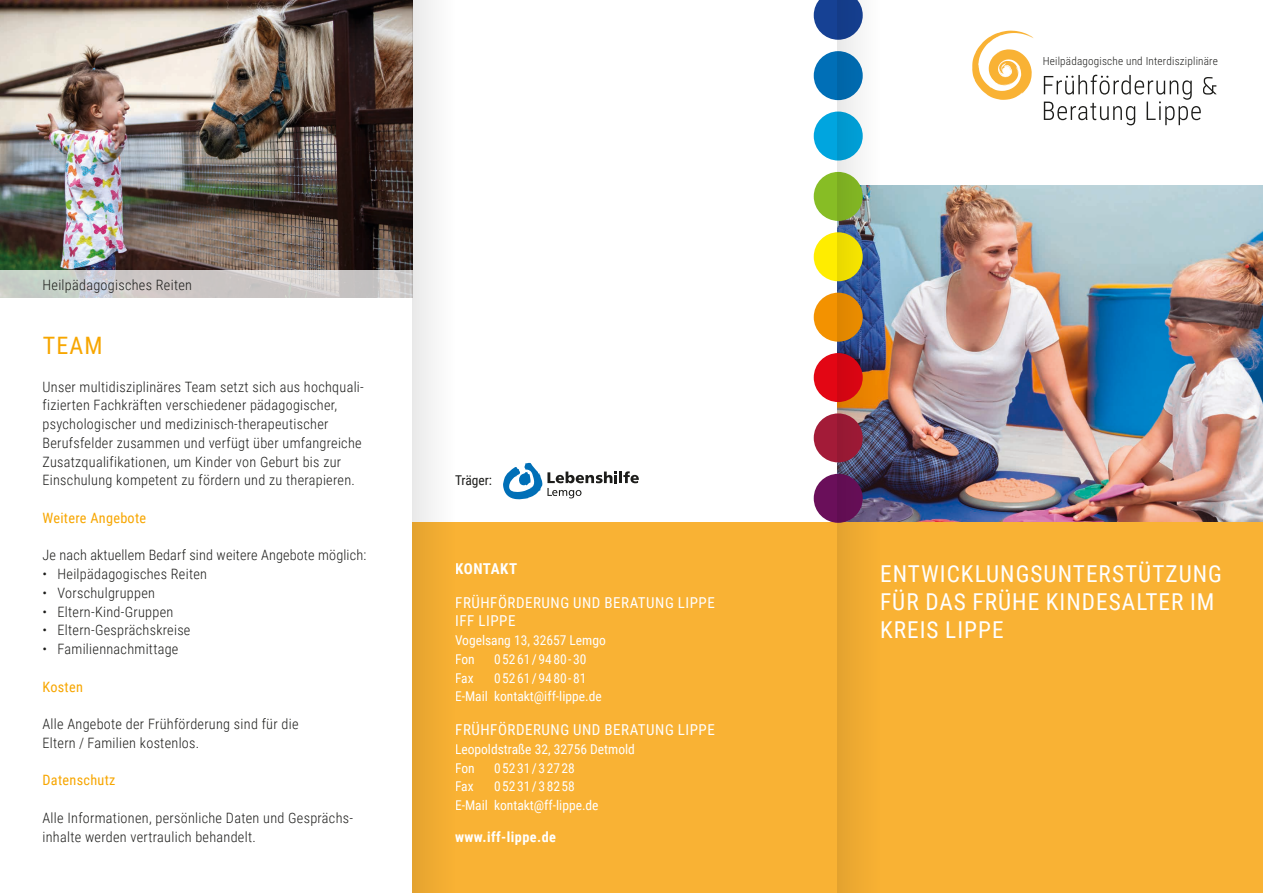
<style>
.page{position:relative;width:1263px;height:893px;background:#fff}
.page>*{position:absolute;margin:0;border:0;box-sizing:border-box;transform-origin:0 0}
.t1{font:24px "Roboto Condensed";color:#f7a600}
.t2{font:23.25px/27.9px "Roboto Condensed";letter-spacing:.045em;color:#fff}
.t3{font:15px/18.8px "Roboto Condensed";letter-spacing:.035em;color:#fff}
.t4{font:700 15px "Roboto Condensed";letter-spacing:.03em;color:#fff}
.t5{font:300 14.25px/18.8px "Roboto Condensed";letter-spacing:.02em;color:#1d1d1b}
.t6{font:14.25px "Roboto Condensed";letter-spacing:.02em;color:#f7a600}
.t7{font:700 14.25px "Roboto Condensed";letter-spacing:.03em;color:#fff}
.t8{font:13.5px/18.8px "Roboto Condensed";color:#fff}
.t9{font:13.5px "Roboto Condensed";letter-spacing:.055em;color:#fff}
.t10{font:13.5px "Roboto Condensed";color:#1d1d1b}
.t11{font:300 11.25px "Roboto Condensed";letter-spacing:.015em;color:#1d1d1b}
</style>
<div class="page">
<img style="left:880px;top:185px;width:383px;height:338px">
<div style="left:412px;top:523px;width:426px;height:370px;background:#f9b234"></div>
<svg style="left:503px;top:463px;width:136px;height:36px"></svg>
<div style="left:838px;top:523px;width:425px;height:370px;background:#f9b234"></div>
<svg style="left:814px;top:0;width:24px;height:40px"></svg>
<div style="left:814px;top:51px;width:49px;height:49px;background:#006fb7;border-radius:50%"></div>
<div style="left:814px;top:112px;width:49px;height:49px;background:#00a5df;border-radius:50%"></div>
<div style="left:814px;top:172px;width:49px;height:49px;background:#87bd25;border-radius:50%"></div>
<div style="left:814px;top:232px;width:49px;height:49px;background:#ffed00;border-radius:50%"></div>
<div style="left:814px;top:293px;width:49px;height:49px;background:#f39200;border-radius:50%"></div>
<div style="left:814px;top:353px;width:49px;height:49px;background:#e30614;border-radius:50%"></div>
<div style="left:814px;top:413px;width:49px;height:49px;background:#a31b38;border-radius:50%"></div>
<div style="left:814px;top:474px;width:49px;height:49px;background:#6a0f5a;border-radius:50%"></div>
<img style="left:0;top:0;width:412px;height:271px">
<svg style="left:0;top:271px;width:412px;height:27px;background:#cccbc9"></svg>
<svg style="left:972px;top:31px;width:62px;height:69px"></svg>
<svg style="left:1044px;top:75px;width:173px;height:50px"></svg>
<svg style="left:838px;top:0;width:42px;height:893px"></svg>
<svg style="left:412px;top:0;width:43px;height:893px"></svg>
<p class="t5" style="left:43px;top:275px;width:151px">Heilpädagogisches Reiten</p>
<h1 class="t1" style="left:43px;top:329px;width:61px">TEAM</h1>
<p class="t5" style="left:43px;top:377px;width:323px">Unser multidisziplinäres Team setzt sich aus hochquali&shy;fizierten Fachkräften verschiedener pädagogischer, psychologischer und medizinisch-therapeutischer Berufsfelder zusammen und verfügt über umfangreiche Zusatzqualifikationen, um Kinder von Geburt bis zur Einschulung kompetent zu fördern und zu therapieren.</p>
<p class="t6" style="left:43px;top:508px;width:105px">Weitere Angebote</p>
<p class="t5" style="left:43px;top:545px;width:325px">Je nach aktuellem Bedarf sind weitere Angebote möglich:</p>
<p class="t5" style="left:43px;top:564px;width:166px">• Heilpädagogisches Reiten</p>
<p class="t5" style="left:43px;top:583px;width:114px">• Vorschulgruppen</p>
<p class="t5" style="left:43px;top:602px;width:132px">• Eltern-Kind-Gruppen</p>
<p class="t5" style="left:43px;top:620px;width:149px">• Eltern-Gesprächskreise</p>
<p class="t5" style="left:43px;top:639px;width:137px">• Familiennachmittage</p>
<p class="t6" style="left:43px;top:677px;width:42px">Kosten</p>
<p class="t5" style="left:43px;top:714px;width:258px">Alle Angebote der Frühförderung sind für die<br>Eltern / Familien kostenlos.</p>
<p class="t6" style="left:43px;top:770px;width:74px">Datenschutz</p>
<p class="t5" style="left:43px;top:808px;width:312px">Alle Informationen, persönliche Daten und Gesprächs&shy;inhalte werden vertraulich behandelt.</p>
<p class="t10" style="left:455px;top:471px;width:39px">Träger:</p>
<p class="t4" style="left:455px;top:558px;width:63px">KONTAKT</p>
<p class="t3" style="left:455px;top:592px;width:261px">FRÜHFÖRDERUNG UND BERATUNG LIPPE<br>IFF LIPPE</p>
<p class="t8" style="left:455px;top:630px;width:152px">Vogelsang 13, 32657 Lemgo<br>Fon</p>
<p class="t8" style="left:494px;top:649px;width:94px">05261/9480-30</p>
<p class="t8" style="left:455px;top:668px;width:148px;text-indent:39px">05261/9480-81<br>E-Mail kontakt@iff-lippe.de</p>
<p class="t3" style="left:455px;top:720px;width:261px">FRÜHFÖRDERUNG UND BERATUNG LIPPE</p>
<p class="t8" style="left:455px;top:739px;width:181px">Leopoldstraße 32, 32756 Detmold<br>Fon</p>
<p class="t8" style="left:455px;top:668px;width:20px">Fax</p>
<p class="t9" style="left:494px;top:758px;width:82px">05231/32728</p>
<p class="t8" style="left:455px;top:777px;width:145px;text-indent:39px">05231/38258<br>E-Mail kontakt@ff-lippe.de</p>
<p class="t7" style="left:455px;top:827px;width:103px">www.iff-lippe.de</p>
<p class="t8" style="left:455px;top:777px;width:20px">Fax</p>
<p class="t11" style="left:1043px;top:53px;width:177px">Heilpädagogische und Interdisziplinäre</p>
<h2 class="t2" style="left:880px;top:559px;width:343px">ENTWICKLUNGSUNTERSTÜTZUNG<br>FÜR DAS FRÜHE KINDESALTER IM<br>KREIS LIPPE</h2>
</div>
